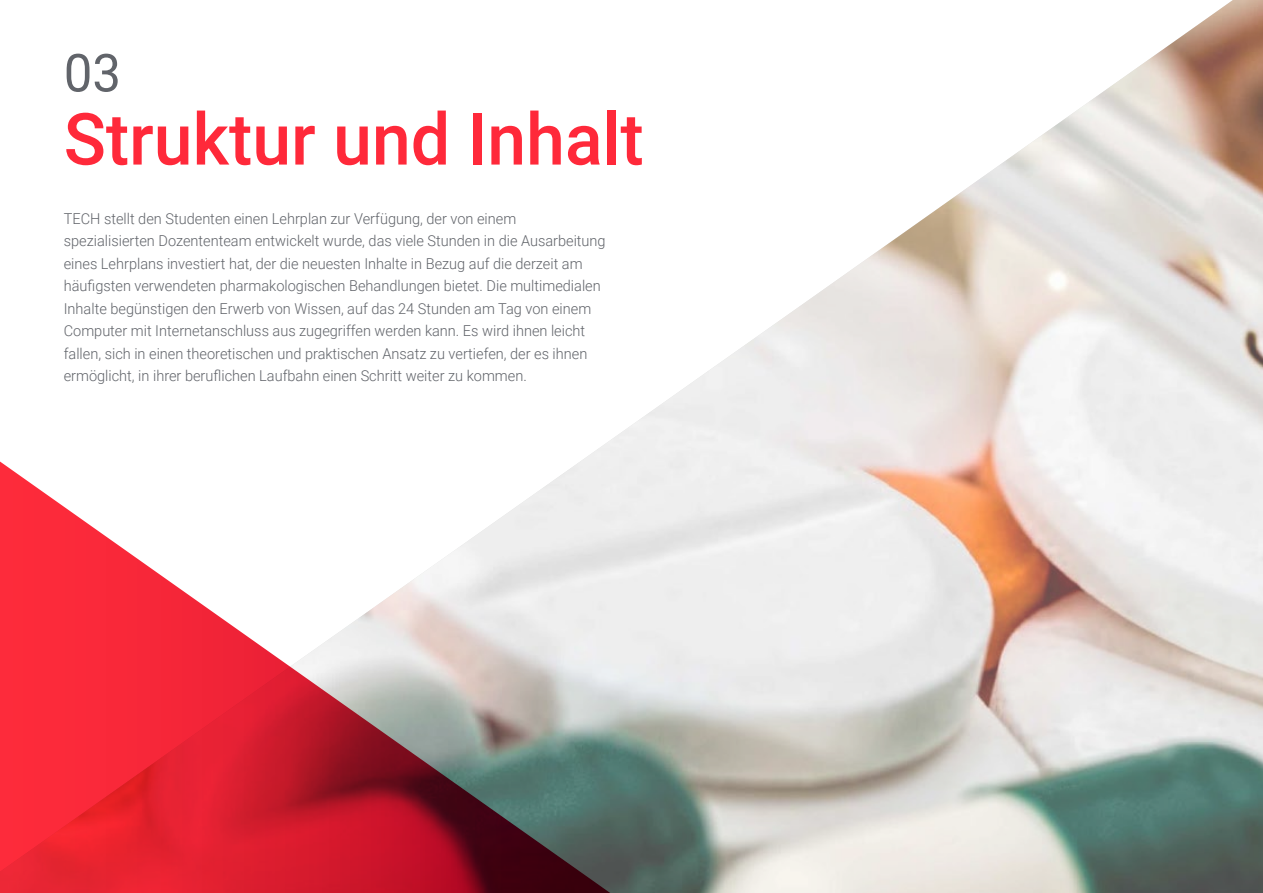
<style>
.page{position:relative;width:1263px;height:893px;background:#fff}
.page>*{position:absolute;margin:0;border:0;box-sizing:border-box;transform-origin:0 0}
.t1{font:500 72px "Roboto";color:#ff293a}
.t2{font:52.5px "Roboto";color:#61646a}
.t3{font:300 15px/22.5px "Roboto";color:#61646a}
</style>
<div class="page">
<img style="left:603px;top:0;width:660px;height:893px">
<svg style="left:0;top:446px;width:640px;height:447px"></svg>
<h2 class="t2" style="left:64px;top:36px;width:59px">03</h2>
<h1 class="t1" style="left:64px;top:89px;width:581px">Struktur und Inhalt</h1>
<p class="t3" style="left:64px;top:207px;width:543px">TECH stellt den Studenten einen Lehrplan zur Verfügung, der von einem spezialisierten Dozententeam entwickelt wurde, das viele Stunden in die Ausarbeitung eines Lehrplans investiert hat, der die neuesten Inhalte in Bezug auf die derzeit am häufigsten verwendeten pharmakologischen Behandlungen bietet. Die multimedialen Inhalte begünstigen den Erwerb von Wissen, auf das 24 Stunden am Tag von einem Computer mit Internetanschluss aus zugegriffen werden kann. Es wird ihnen leicht fallen, sich in einen theoretischen und praktischen Ansatz zu vertiefen, der es ihnen ermöglicht, in ihrer beruflichen Laufbahn einen Schritt weiter zu kommen.</p>
</div>
